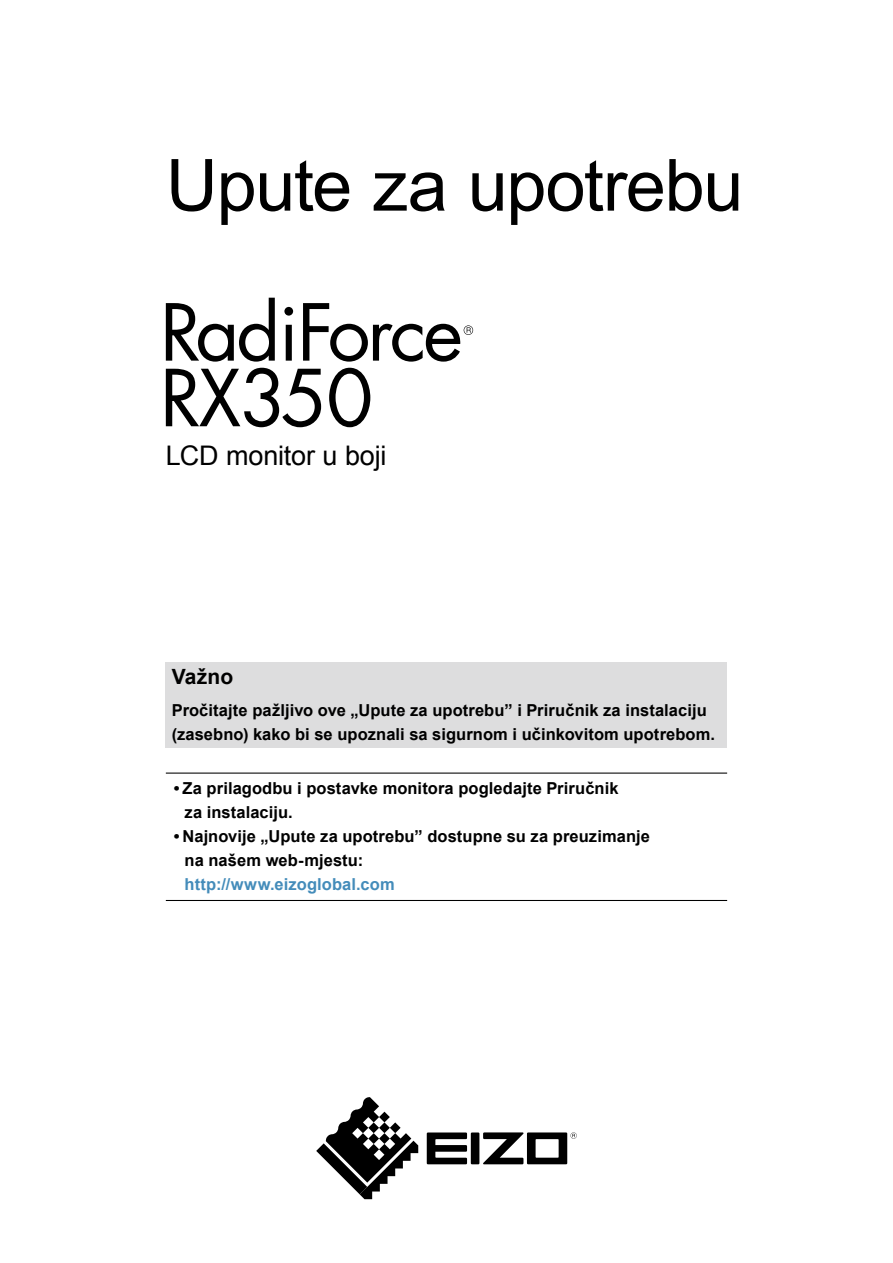
<style>
.page{position:relative;width:893px;height:1263px;background:#fff}
.page>*{position:absolute;margin:0;border:0;box-sizing:border-box;transform-origin:0 0}
.t1{font:72px "Arial";letter-spacing:-.02em;color:#000}
.t2{font:27px "Arial";letter-spacing:-.01em;color:#000}
.t3{font:700 21px "Arial";letter-spacing:.005em;color:#000}
.t4{font:700 16.5px/24px "Arial";letter-spacing:.005em;color:#000}
.t5{font:700 16.5px "Arial";letter-spacing:.005em;color:#448cba}
</style>
<div class="page">
<div style="left:166px;top:662px;width:561px;height:86px;background:#ddddde"></div>
<hr style="left:166px;top:772px;width:561px;height:2px;background:#000">
<hr style="left:166px;top:900px;width:561px;height:1px;background:#000">
<svg style="left:427px;top:1132px;width:150px;height:32px"></svg>
<svg style="left:316px;top:1097px;width:102px;height:102px"></svg>
<svg style="left:166px;top:298px;width:109px;height:64px"></svg>
<svg style="left:284px;top:307px;width:9px;height:54px"></svg>
<svg style="left:303px;top:303px;width:170px;height:59px"></svg>
<svg style="left:166px;top:368px;width:155px;height:59px"></svg>
<svg style="left:329px;top:368px;width:41px;height:59px"></svg>
<h1 class="t1" style="left:166px;top:138px;width:579px">Upute za upotrebu</h1>
<h2 class="t2" style="left:166px;top:438px;width:222px">LCD monitor u boji</h2>
<p class="t3" style="left:172px;top:662px;width:63px">Važno</p>
<p class="t4" style="left:172px;top:698px;width:545px">Pročitajte pažljivo ove „Upute za upotrebu” i Priručnik za instalaciju (zasebno) kako bi se upoznali sa sigurnom i učinkovitom upotrebom.</p>
<p class="t4" style="left:185px;top:776px;width:435px;text-indent:-11px">• Za prilagodbu i postavke monitora pogledajte Priručnik za instalaciju.</p>
<p class="t4" style="left:185px;top:824px;width:467px;text-indent:-11px">• Najnovije „Upute za upotrebu” dostupne su za preuzimanje na našem web-mjestu:</p>
<p class="t5" style="left:185px;top:873px;width:212px">http://www.eizoglobal.com</p>
</div>
